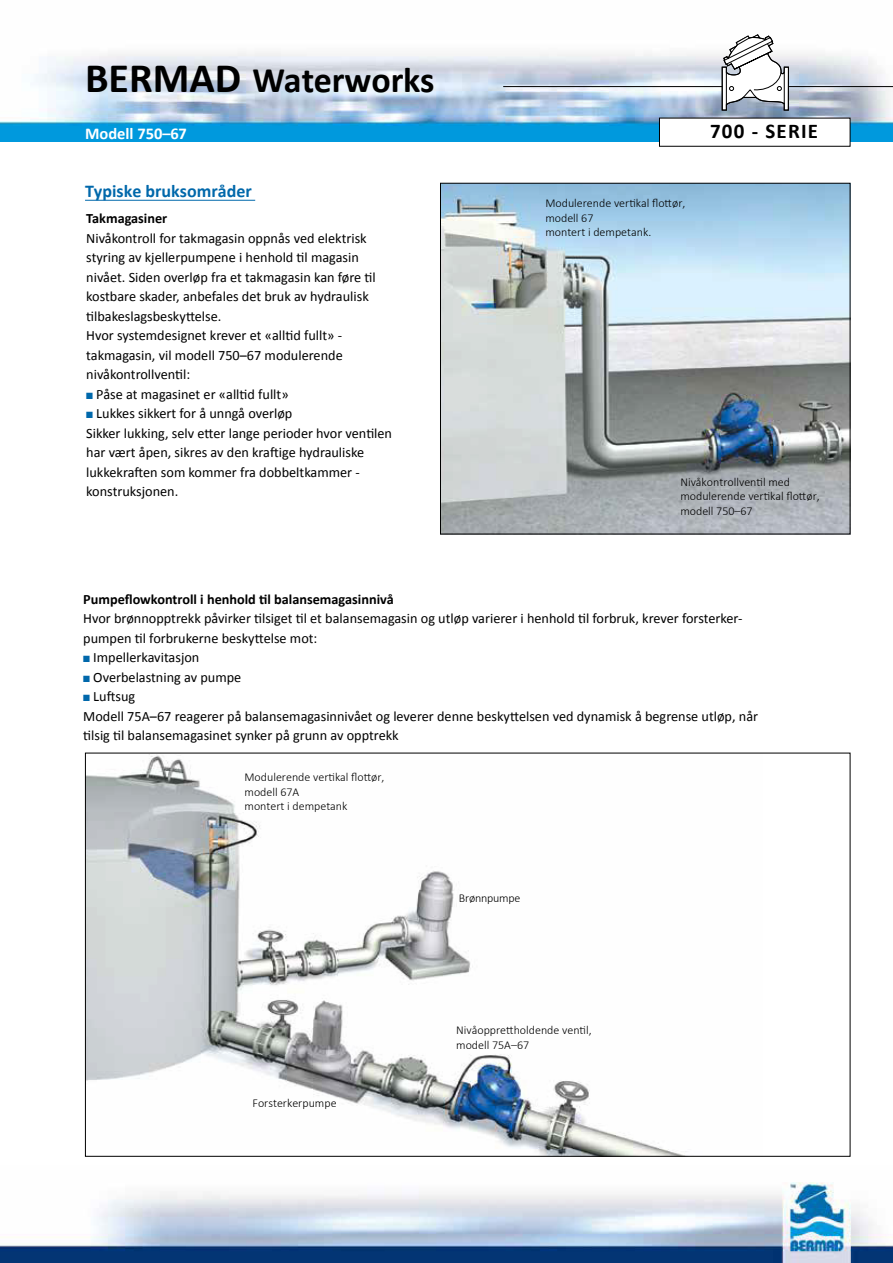
<style>
.page{position:relative;width:893px;height:1263px;background:#fff}
.page>*{position:absolute;margin:0;border:0;box-sizing:border-box;transform-origin:0 0}
.t1{font:700 36px "Calibri";color:#000}
.t2{font:700 21px "Calibri";letter-spacing:.06em;color:#000}
.t3{font:700 18px "Calibri";color:#0068ab}
.t4{font:700 16.5px "Calibri";color:#fff}
.t5{font:14.25px/19.5px "Calibri";color:#000}
.t6{font:300 12px/14.4px "Calibri";color:#000}
.t7{font:300 12px "Calibri";letter-spacing:-.02em;color:#000}
.s1{font-size:42px}
.s2{font-weight:700}
.s3{color:#0068ab}
</style>
<div class="page">
<img style="left:0;top:52px;width:893px;height:90px">
<img style="left:0;top:1182px;width:893px;height:81px">
<hr style="left:503px;top:86px;width:390px;height:1px;background:#000">
<svg style="left:721px;top:34px;width:68px;height:77px"></svg>
<div style="left:784px;top:67px;width:5px;height:44px;border:1px solid #000"></div>
<div style="left:659px;top:118px;width:191px;height:28px;background:#fff"></div>
<div style="left:659px;top:118px;width:191px;height:29px;border:1px solid #000"></div>
<hr style="left:85px;top:200px;width:170px;height:1px;background:#0068ab">
<img style="left:442px;top:185px;width:406px;height:347px">
<div style="left:440px;top:183px;width:410px;height:351px;border:1px solid #000"></div>
<img style="left:87px;top:755px;width:600px;height:400px">
<p class="t1" style="left:85px;top:55px;width:351px"><span class="s1">BERMAD</span> Waterworks</p>
<p class="t4" style="left:85px;top:121px;width:103px">Modell 750–67</p>
<p class="t3" style="left:85px;top:179px;width:168px">Typiske bruksområder</p>
<p class="t5" style="left:86px;top:208px;width:291px"><span class="s2">Takmagasiner<br></span>Nivåkontroll for takmagasin oppnås ved elektrisk styring av kjellerpumpene i henhold til magasin nivået. Siden overløp fra et takmagasin kan føre til kostbare skader, anbefales det bruk av hydraulisk tilbakeslagsbeskyttelse.<br>Hvor systemdesignet krever et «alltid fullt» - takmagasin, vil modell 750–67 modulerende nivåkontrollventil:</p>
<p class="t5" style="left:86px;top:384px;width:204px"><span class="s3">■</span> Påse at magasinet er «alltid fullt»</p>
<p class="t5" style="left:86px;top:403px;width:307px"><span class="s3">■</span> Lukkes sikkert for å unngå overløp<br>Sikker lukking, selv etter lange perioder hvor ventilen har vært åpen, sikres av den kraftige hydrauliske lukkekraften som kommer fra dobbeltkammer - konstruksjonen.</p>
<p class="t6" style="left:545px;top:196px;width:142px">Modulerende vertikal flottør, modell 67<br>montert i dempetank.</p>
<p class="t2" style="left:710px;top:117px;width:109px">700 - SERIE</p>
<p class="t6" style="left:680px;top:474px;width:141px">Nivåkontrollventil med modulerende vertikal flottør, modell 750–67</p>
<p class="t5" style="left:83px;top:589px;width:661px"><span class="s2">Pumpeflowkontroll i henhold til balansemagasinnivå<br></span>Hvor brønnopptrekk påvirker tilsiget til et balansemagasin og utløp varierer i henhold til forbruk, krever forsterker&shy;pumpen til forbrukerne beskyttelse mot:</p>
<p class="t5" style="left:83px;top:647px;width:118px"><span class="s3">■</span> Impellerkavitasjon</p>
<p class="t5" style="left:83px;top:667px;width:160px"><span class="s3">■</span> Overbelastning av pumpe</p>
<p class="t5" style="left:83px;top:686px;width:676px"><span class="s3">■</span> Luftsug<br>Modell 75A–67 reagerer på balansemagasinnivået og leverer denne beskyttelsen ved dynamisk å begrense utløp, når tilsig til balansemagasinet synker på grunn av opptrekk</p>
<p class="t6" style="left:244px;top:770px;width:142px">Modulerende vertikal flottør, modell 67A<br>montert i dempetank</p>
<p class="t7" style="left:459px;top:890px;width:63px">Brønnpumpe</p>
<p class="t6" style="left:252px;top:1095px;width:86px">Forsterkerpumpe</p>
<p class="t6" style="left:456px;top:1023px;width:137px">Nivåopprettholdende ventil, modell 75A–67</p>
</div>
